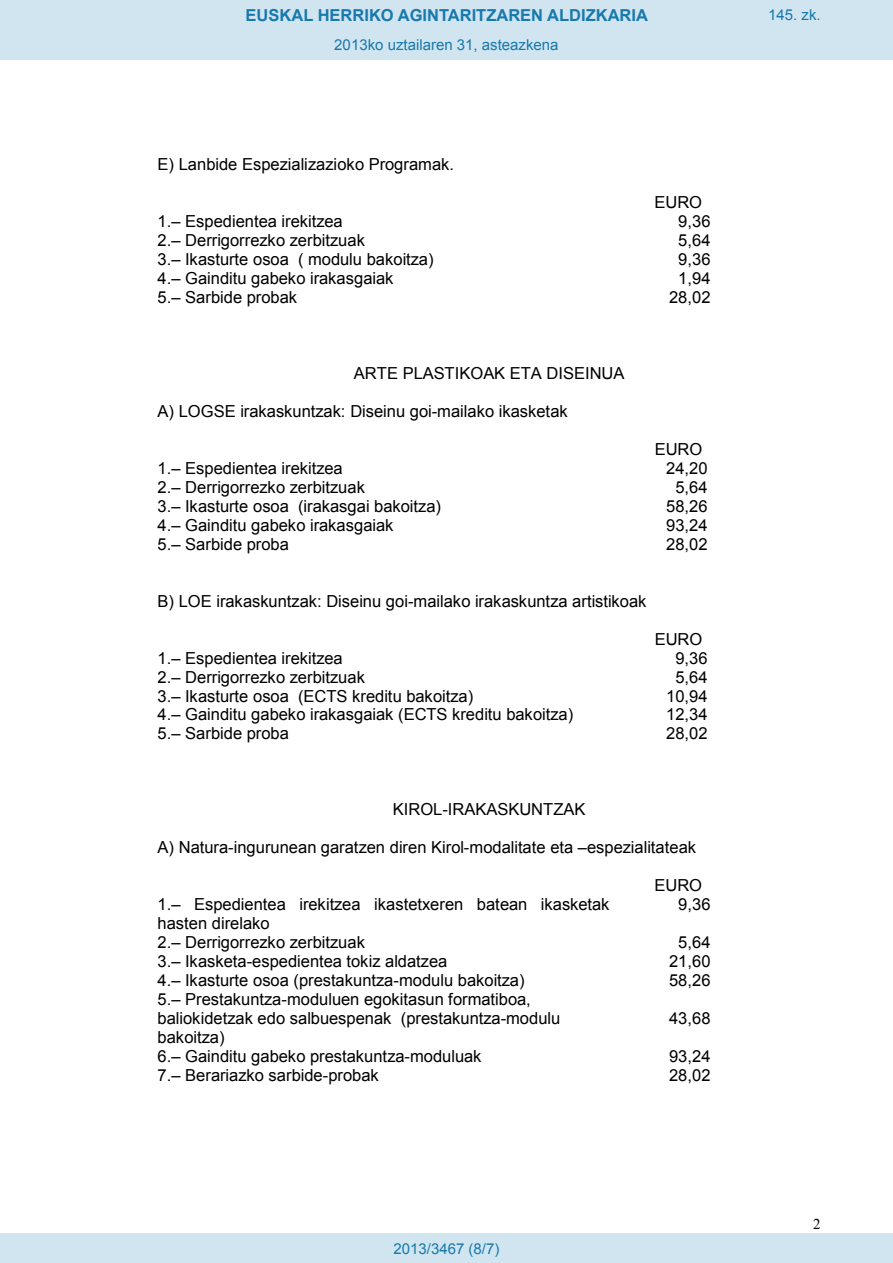
<style>
.page{position:relative;width:893px;height:1263px;background:#fff}
.page>*{position:absolute;margin:0;border:0;box-sizing:border-box;transform-origin:0 0}
.t1{font:16.5px/19px "Arial";color:#000}
.t2{font:700 16.5px "Arial";color:#1879ad}
.Paginacion_Centro{font:15px "Arial";color:#1879ad}
.t3{font:15px "Times New Roman";color:#000}
</style>
<div class="page">
<div style="left:0;top:0;width:893px;height:60px;background:#d0e5f0"></div>
<div style="left:0;top:1233px;width:893px;height:30px;background:#d0e5f0"></div>
<p class="t2" style="left:246px;top:4px;width:404px">EUSKAL HERRIKO AGINTARITZAREN ALDIZKARIA</p>
<p class="Paginacion_Centro" style="left:768px;top:5px;width:54px">145. zk.</p>
<p class="Paginacion_Centro" style="left:334px;top:35px;width:226px">2013ko uztailaren 31, asteazkena</p>
<p class="t1" style="left:158px;top:155px;width:298px">E) Lanbide Espezializazioko Programak.</p>
<p class="t1" style="left:654px;top:193px;width:49px">EURO</p>
<p class="t1" style="left:158px;top:212px;width:187px">1.– Espedientea irekitzea</p>
<p class="t1" style="left:678px;top:212px;width:34px">9,36</p>
<p class="t1" style="left:158px;top:231px;width:209px">2.– Derrigorrezko zerbitzuak</p>
<p class="t1" style="left:678px;top:231px;width:34px">5,64</p>
<p class="t1" style="left:158px;top:250px;width:278px">3.– Ikasturte osoa ( modulu bakoitza)</p>
<p class="t1" style="left:678px;top:250px;width:34px">9,36</p>
<p class="t1" style="left:158px;top:269px;width:237px">4.– Gainditu gabeko irakasgaiak</p>
<p class="t1" style="left:678px;top:269px;width:34px">1,94</p>
<p class="t1" style="left:158px;top:288px;width:141px">5.– Sarbide probak</p>
<p class="t1" style="left:669px;top:288px;width:43px">28,02</p>
<p class="t1" style="left:354px;top:364px;width:272px">ARTE PLASTIKOAK ETA DISEINUA</p>
<p class="t1" style="left:158px;top:402px;width:411px">A) LOGSE irakaskuntzak: Diseinu goi-mailako ikasketak</p>
<p class="t1" style="left:655px;top:440px;width:49px">EURO</p>
<p class="t1" style="left:158px;top:459px;width:187px">1.– Espedientea irekitzea</p>
<p class="t1" style="left:666px;top:459px;width:43px">24,20</p>
<p class="t1" style="left:158px;top:478px;width:209px">2.– Derrigorrezko zerbitzuak</p>
<p class="t1" style="left:675px;top:478px;width:34px">5,64</p>
<p class="t1" style="left:158px;top:497px;width:285px">3.– Ikasturte osoa (irakasgai bakoitza)</p>
<p class="t1" style="left:666px;top:497px;width:43px">58,26</p>
<p class="t1" style="left:158px;top:516px;width:237px">4.– Gainditu gabeko irakasgaiak</p>
<p class="t1" style="left:666px;top:516px;width:43px">93,24</p>
<p class="t1" style="left:158px;top:534px;width:133px">5.– Sarbide proba</p>
<p class="t1" style="left:666px;top:534px;width:43px">28,02</p>
<p class="t1" style="left:158px;top:592px;width:490px">B) LOE irakaskuntzak: Diseinu goi-mailako irakaskuntza artistikoak</p>
<p class="t1" style="left:655px;top:629px;width:49px">EURO</p>
<p class="t1" style="left:158px;top:648px;width:187px">1.– Espedientea irekitzea</p>
<p class="t1" style="left:675px;top:648px;width:34px">9,36</p>
<p class="t1" style="left:158px;top:667px;width:209px">2.– Derrigorrezko zerbitzuak</p>
<p class="t1" style="left:675px;top:667px;width:34px">5,64</p>
<p class="t1" style="left:158px;top:686px;width:317px">3.– Ikasturte osoa (ECTS kreditu bakoitza)</p>
<p class="t1" style="left:666px;top:686px;width:43px">10,94</p>
<p class="t1" style="left:158px;top:705px;width:417px">4.– Gainditu gabeko irakasgaiak (ECTS kreditu bakoitza)</p>
<p class="t1" style="left:666px;top:705px;width:43px">12,34</p>
<p class="t1" style="left:158px;top:724px;width:133px">5.– Sarbide proba</p>
<p class="t1" style="left:666px;top:724px;width:43px">28,02</p>
<p class="t1" style="left:393px;top:800px;width:194px">KIROL-IRAKASKUNTZAK</p>
<p class="t1" style="left:158px;top:838px;width:540px">A) Natura-ingurunean garatzen diren Kirol-modalitate eta –espezialitateak</p>
<p class="t1" style="left:654px;top:876px;width:49px">EURO</p>
<p class="t1" style="left:158px;top:895px;width:453px">1.– Espedientea irekitzea ikastetxeren batean ikasketak hasten direlako</p>
<p class="t1" style="left:678px;top:895px;width:34px">9,36</p>
<p class="t1" style="left:158px;top:933px;width:209px">2.– Derrigorrezko zerbitzuak</p>
<p class="t1" style="left:678px;top:933px;width:34px">5,64</p>
<p class="t1" style="left:158px;top:952px;width:291px">3.– Ikasketa-espedientea tokiz aldatzea</p>
<p class="t1" style="left:669px;top:952px;width:43px">21,60</p>
<p class="t1" style="left:158px;top:971px;width:368px">4.– Ikasturte osoa (prestakuntza-modulu bakoitza)</p>
<p class="t1" style="left:669px;top:971px;width:43px">58,26</p>
<p class="t1" style="left:158px;top:990px;width:404px">5.– Prestakuntza-moduluen egokitasun formatiboa, baliokidetzak edo salbuespenak (prestakuntza-modulu bakoitza)</p>
<p class="t1" style="left:669px;top:1009px;width:43px">43,68</p>
<p class="t1" style="left:158px;top:1047px;width:325px">6.– Gainditu gabeko prestakuntza-moduluak</p>
<p class="t1" style="left:669px;top:1047px;width:43px">93,24</p>
<p class="t1" style="left:158px;top:1066px;width:223px">7.– Berariazko sarbide-probak</p>
<p class="t1" style="left:669px;top:1066px;width:43px">28,02</p>
<p class="Paginacion_Centro" style="left:393px;top:1238px;width:107px">2013/3467 (8/7)</p>
<p class="t3" style="left:813px;top:1214px;width:9px">2</p>
</div>
